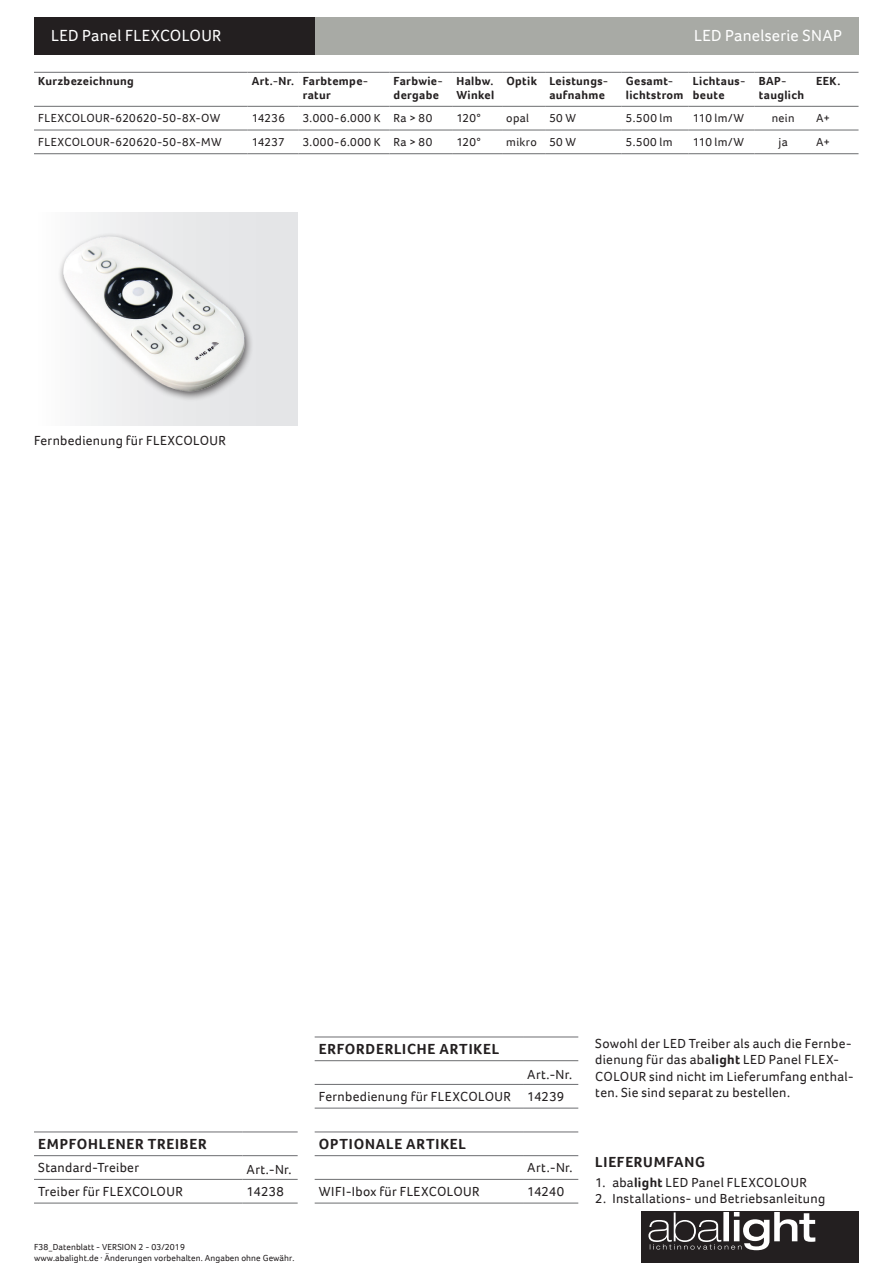
<style>
.page{position:relative;width:893px;height:1263px;background:#fff}
.page>*{position:absolute;margin:0;border:0;box-sizing:border-box;transform-origin:0 0}
.t1{font:16.5px "Foco";letter-spacing:.02em;color:#fff}
.t2{font:700 15px "Foco";letter-spacing:.055em;color:#231f20}
.t3{font:13.5px/16.2px "Foco";letter-spacing:.025em;color:#231f20}
.t4{font:700 12px/14.4px "Foco";letter-spacing:.03em;color:#231f20}
.t5{font:12px "Foco";letter-spacing:.025em;color:#231f20}
.t6{font:12px "Foco";letter-spacing:.055em;color:#231f20}
.t7{font:9px/10.8px "Foco";letter-spacing:.01em;color:#231f20}
.s1{font-weight:700}
</style>
<div class="page">
<div style="left:315px;top:17px;width:544px;height:38px;background:#a8aaa5"></div>
<div style="left:34px;top:17px;width:281px;height:38px;background:#231f20"></div>
<div style="left:641px;top:1212px;width:218px;height:51px;background:#231f20"></div>
<svg style="left:648px;top:1212px;width:167px;height:38px"></svg>
<img style="left:59px;top:213px;width:239px;height:212px">
<hr style="left:34px;top:106px;width:213px;height:1px;background:#6c6d70">
<hr style="left:247px;top:106px;width:51px;height:1px;background:#6c6d70">
<hr style="left:298px;top:106px;width:91px;height:1px;background:#6c6d70">
<hr style="left:389px;top:106px;width:63px;height:1px;background:#6c6d70">
<hr style="left:452px;top:106px;width:50px;height:1px;background:#6c6d70">
<hr style="left:502px;top:106px;width:43px;height:1px;background:#6c6d70">
<hr style="left:545px;top:106px;width:77px;height:1px;background:#6c6d70">
<hr style="left:622px;top:106px;width:67px;height:1px;background:#6c6d70">
<hr style="left:689px;top:106px;width:66px;height:1px;background:#6c6d70">
<hr style="left:755px;top:106px;width:57px;height:1px;background:#6c6d70">
<hr style="left:812px;top:106px;width:46px;height:1px;background:#6c6d70">
<hr style="left:34px;top:130px;width:213px;height:1px;background:#6c6d70">
<hr style="left:247px;top:130px;width:51px;height:1px;background:#6c6d70">
<hr style="left:298px;top:130px;width:91px;height:1px;background:#6c6d70">
<hr style="left:389px;top:130px;width:63px;height:1px;background:#6c6d70">
<hr style="left:452px;top:130px;width:50px;height:1px;background:#6c6d70">
<hr style="left:502px;top:130px;width:43px;height:1px;background:#6c6d70">
<hr style="left:545px;top:130px;width:77px;height:1px;background:#6c6d70">
<hr style="left:622px;top:130px;width:67px;height:1px;background:#6c6d70">
<hr style="left:689px;top:130px;width:66px;height:1px;background:#6c6d70">
<hr style="left:755px;top:130px;width:57px;height:1px;background:#6c6d70">
<hr style="left:812px;top:130px;width:46px;height:1px;background:#6c6d70">
<hr style="left:34px;top:72px;width:213px;height:1px;background:#6c6d70">
<hr style="left:247px;top:72px;width:51px;height:1px;background:#6c6d70">
<hr style="left:298px;top:72px;width:91px;height:1px;background:#6c6d70">
<hr style="left:389px;top:72px;width:63px;height:1px;background:#6c6d70">
<hr style="left:452px;top:72px;width:50px;height:1px;background:#6c6d70">
<hr style="left:502px;top:72px;width:43px;height:1px;background:#6c6d70">
<hr style="left:545px;top:72px;width:77px;height:1px;background:#6c6d70">
<hr style="left:622px;top:72px;width:67px;height:1px;background:#6c6d70">
<hr style="left:689px;top:72px;width:66px;height:1px;background:#6c6d70">
<hr style="left:755px;top:72px;width:57px;height:1px;background:#6c6d70">
<hr style="left:812px;top:72px;width:46px;height:1px;background:#6c6d70">
<hr style="left:34px;top:153px;width:213px;height:1px;background:#6c6d70">
<hr style="left:247px;top:153px;width:51px;height:1px;background:#6c6d70">
<hr style="left:298px;top:153px;width:91px;height:1px;background:#6c6d70">
<hr style="left:389px;top:153px;width:63px;height:1px;background:#6c6d70">
<hr style="left:452px;top:153px;width:50px;height:1px;background:#6c6d70">
<hr style="left:502px;top:153px;width:43px;height:1px;background:#6c6d70">
<hr style="left:545px;top:153px;width:77px;height:1px;background:#6c6d70">
<hr style="left:622px;top:153px;width:67px;height:1px;background:#6c6d70">
<hr style="left:689px;top:153px;width:66px;height:1px;background:#6c6d70">
<hr style="left:755px;top:153px;width:57px;height:1px;background:#6c6d70">
<hr style="left:812px;top:153px;width:46px;height:1px;background:#6c6d70">
<hr style="left:34px;top:1131px;width:208px;height:1px;background:#6c6d70">
<hr style="left:242px;top:1131px;width:56px;height:1px;background:#6c6d70">
<hr style="left:34px;top:1155px;width:208px;height:1px;background:#6c6d70">
<hr style="left:242px;top:1155px;width:56px;height:1px;background:#6c6d70">
<hr style="left:34px;top:1179px;width:208px;height:1px;background:#6c6d70">
<hr style="left:242px;top:1179px;width:56px;height:1px;background:#6c6d70">
<hr style="left:34px;top:1203px;width:208px;height:1px;background:#6c6d70">
<hr style="left:242px;top:1203px;width:56px;height:1px;background:#6c6d70">
<hr style="left:315px;top:1131px;width:208px;height:1px;background:#6c6d70">
<hr style="left:523px;top:1131px;width:55px;height:1px;background:#6c6d70">
<hr style="left:315px;top:1155px;width:208px;height:1px;background:#6c6d70">
<hr style="left:523px;top:1155px;width:55px;height:1px;background:#6c6d70">
<hr style="left:315px;top:1179px;width:208px;height:1px;background:#6c6d70">
<hr style="left:523px;top:1179px;width:55px;height:1px;background:#6c6d70">
<hr style="left:315px;top:1203px;width:208px;height:1px;background:#6c6d70">
<hr style="left:523px;top:1203px;width:55px;height:1px;background:#6c6d70">
<hr style="left:315px;top:1036px;width:208px;height:1px;background:#6c6d70">
<hr style="left:523px;top:1036px;width:55px;height:1px;background:#6c6d70">
<hr style="left:315px;top:1060px;width:208px;height:1px;background:#6c6d70">
<hr style="left:523px;top:1060px;width:55px;height:1px;background:#6c6d70">
<hr style="left:315px;top:1084px;width:208px;height:1px;background:#6c6d70">
<hr style="left:523px;top:1084px;width:55px;height:1px;background:#6c6d70">
<hr style="left:315px;top:1108px;width:208px;height:1px;background:#6c6d70">
<hr style="left:523px;top:1108px;width:55px;height:1px;background:#6c6d70">
<p class="t1" style="left:51px;top:25px;width:172px">LED Panel FLEXCOLOUR</p>
<p class="t1" style="left:694px;top:25px;width:149px">LED Panelserie SNAP</p>
<p class="t4" style="left:38px;top:74px;width:97px">Kurzbezeichnung</p>
<p class="t4" style="left:303px;top:74px;width:67px;text-indent:-51px">Art.-Nr. Farbtempe&shy;ratur</p>
<p class="t4" style="left:394px;top:74px;width:51px">Farbwie&shy;dergabe</p>
<p class="t4" style="left:456px;top:74px;width:40px">Halbw.<br>Winkel</p>
<p class="t4" style="left:506px;top:74px;width:104px;text-align:right">Optik Leistungs&shy;aufnahme</p>
<p class="t4" style="left:626px;top:74px;width:59px">Gesamt&shy;lichtstrom</p>
<p class="t4" style="left:693px;top:74px;width:54px">Lichtaus&shy;beute</p>
<p class="t4" style="left:759px;top:74px;width:47px">BAP&shy;tauglich</p>
<p class="t4" style="left:816px;top:74px;width:26px">EEK.</p>
<p class="t5" style="left:38px;top:110px;width:184px">FLEXCOLOUR-620620-50-8X-OW</p>
<p class="t5" style="left:252px;top:110px;width:35px">14236</p>
<p class="t6" style="left:303px;top:110px;width:131px">3.000-6.000 K Ra &gt; 80</p>
<p class="t5" style="left:456px;top:110px;width:26px">120°</p>
<p class="t5" style="left:506px;top:110px;width:24px">opal</p>
<p class="t5" style="left:549px;top:110px;width:28px">50 W</p>
<p class="t5" style="left:626px;top:110px;width:48px">5.500 lm</p>
<p class="t5" style="left:693px;top:110px;width:53px">110 lm/W</p>
<p class="t5" style="left:772px;top:110px;width:24px">nein</p>
<p class="t5" style="left:816px;top:110px;width:15px">A+</p>
<p class="t5" style="left:38px;top:134px;width:185px">FLEXCOLOUR-620620-50-8X-MW</p>
<p class="t5" style="left:252px;top:134px;width:35px">14237</p>
<p class="t6" style="left:303px;top:134px;width:131px">3.000-6.000 K Ra &gt; 80</p>
<p class="t5" style="left:456px;top:134px;width:26px">120°</p>
<p class="t5" style="left:506px;top:134px;width:71px">mikro 50 W</p>
<p class="t5" style="left:626px;top:134px;width:48px">5.500 lm</p>
<p class="t5" style="left:693px;top:134px;width:53px">110 lm/W</p>
<p class="t5" style="left:779px;top:134px;width:11px">ja</p>
<p class="t5" style="left:816px;top:134px;width:15px">A+</p>
<p class="t3" style="left:34px;top:433px;width:194px">Fernbedienung für FLEXCOLOUR</p>
<p class="t2" style="left:38px;top:1134px;width:170px">EMPFOHLENER TREIBER</p>
<p class="t3" style="left:38px;top:1159px;width:102px">Standard-Treiber</p>
<p class="t3" style="left:247px;top:1161px;width:46px">Art.-Nr.</p>
<p class="t3" style="left:38px;top:1183px;width:146px">Treiber für FLEXCOLOUR</p>
<p class="t3" style="left:247px;top:1183px;width:39px">14238</p>
<p class="t7" style="left:34px;top:1242px;width:262px">F38_Datenblatt - VERSION 2 - 03/2019<br>www.abalight.de · Änderungen vorbehalten. Angaben ohne Gewähr.</p>
<p class="t2" style="left:319px;top:1039px;width:182px">ERFORDERLICHE ARTIKEL</p>
<p class="t3" style="left:319px;top:1063px;width:255px;line-height:22.2px;text-indent:208px">Art.-Nr.<br>Fernbedienung für FLEXCOLOUR 14239</p>
<p class="t2" style="left:319px;top:1134px;width:149px">OPTIONALE ARTIKEL</p>
<p class="t3" style="left:527px;top:1159px;width:47px">Art.-Nr.</p>
<p class="t3" style="left:319px;top:1183px;width:162px">WIFI-Ibox für FLEXCOLOUR</p>
<p class="t3" style="left:527px;top:1183px;width:38px">14240</p>
<p class="t3" style="left:595px;top:1035px;width:260px">Sowohl der LED Treiber als auch die Fernbe&shy;dienung für das aba<span class="s1">light</span> LED Panel FLEX-COLOUR sind nicht im Lieferumfang enthal&shy;ten. Sie sind separat zu bestellen.</p>
<p class="t2" style="left:595px;top:1152px;width:111px">LIEFERUMFANG</p>
<p class="t3" style="left:595px;top:1174px;width:213px">1. aba<span class="s1">light</span> LED Panel FLEXCOLOUR</p>
<p class="t3" style="left:595px;top:1191px;width:231px">2. Installations- und Betriebsanleitung</p>
</div>
